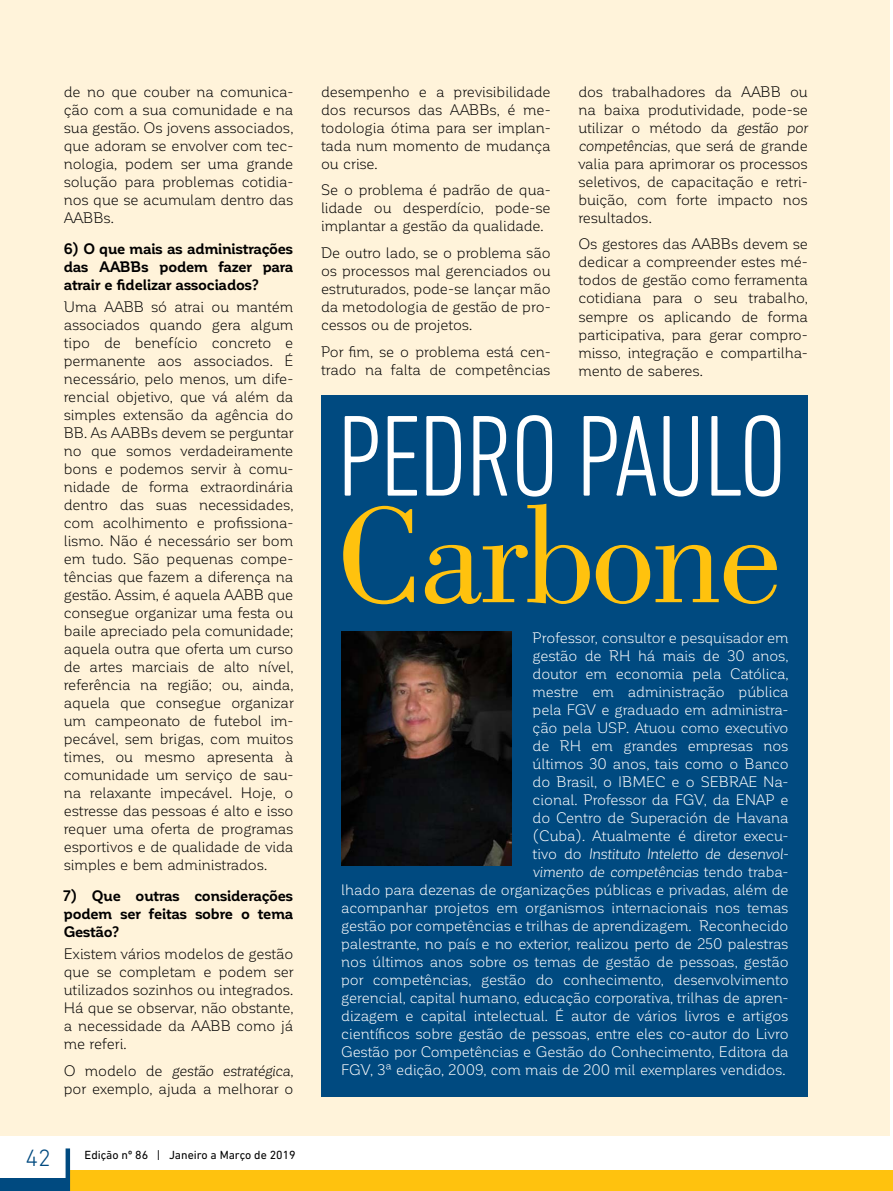
<style>
.page{position:relative;width:893px;height:1191px;background:#fff}
.page>*{position:absolute;margin:0;border:0;box-sizing:border-box;transform-origin:0 0}
.t1{font:141px "Bodoni Std";letter-spacing:-.02em;color:#ffc20e}
.t2{font:300 condensed 117px "DIN Next LT Pro";letter-spacing:-.02em;color:#fff}
.t3{font:300 24px "DIN Next LT Pro";color:#004a80}
.t4{font:15px/18px "Corporative Soft";letter-spacing:-.015em;color:#000;text-align:justify}
.t5{font:15px/18px "Corporative Soft";letter-spacing:-.015em;color:#fff;text-align:right}
.t6{font:700 15px/18px "Corporative Soft";letter-spacing:-.015em;color:#000;text-align:justify}
.t7{font:12px "DIN Next LT Pro";color:#000}
.s1{font-style:italic}
</style>
<div class="page">
<div style="left:68px;top:1170px;width:824px;height:21px;background:#ffc20e"></div>
<hr style="left:66px;top:1148px;width:4px;height:43px;background:#004a80">
<div style="left:0;top:1178px;width:68px;height:13px;background:#004a80"></div>
<div style="left:0;top:0;width:890px;height:1135px;background:#fff3da"></div>
<div style="left:321px;top:395px;width:487px;height:702px;background:#004a80"></div>
<img style="left:341px;top:631px;width:170px;height:234px">
<p class="t4" style="left:64px;top:83px;width:231px">de no que couber na comunica&shy;ção com a sua comunidade e na sua gestão. Os jovens associados, que adoram se envolver com tec&shy;nologia, podem ser uma grande solução para problemas cotidia&shy;nos que se acumulam dentro das AABBs.</p>
<p class="t6" style="left:64px;top:240px;width:231px">6) O que mais as administrações das AABBs podem fazer para atrair e fidelizar associados?</p>
<p class="t4" style="left:64px;top:298px;width:232px">Uma AABB só atrai ou mantém associados quando gera algum tipo de benefício concreto e permanente aos associados. É necessário, pelo menos, um dife&shy;rencial objetivo, que vá além da simples extensão da agência do BB. As AABBs devem se perguntar no que somos verdadeiramente bons e podemos servir à comu&shy;nidade de forma extraordinária dentro das suas necessidades, com acolhimento e profissiona&shy;lismo. Não é necessário ser bom em tudo. São pequenas compe&shy;tências que fazem a diferença na gestão. Assim, é aquela AABB que consegue organizar uma festa ou baile apreciado pela comunidade; aquela outra que oferta um curso de artes marciais de alto nível, referência na região; ou, ainda, aquela que consegue organizar um campeonato de futebol im&shy;pecável, sem brigas, com muitos times, ou mesmo apresenta à comunidade um serviço de sau&shy;na relaxante impecável. Hoje, o estresse das pessoas é alto e isso requer uma oferta de programas esportivos e de qualidade de vida simples e bem administrados.</p>
<p class="t6" style="left:64px;top:887px;width:231px">7) Que outras considerações podem ser feitas sobre o tema Gestão?</p>
<p class="t4" style="left:64px;top:945px;width:232px">Existem vários modelos de gestão que se completam e podem ser utilizados sozinhos ou integrados.<br>Há que se observar, não obstante, a necessidade da AABB como já me referi.</p>
<p class="t4" style="left:64px;top:1061px;width:231px">O modelo de <span class="s1">gestão estratégica</span>, por exemplo, ajuda a melhorar o</p>
<h3 class="t3" style="left:25px;top:1144px;width:27px">42</h3>
<p class="t7" style="left:85px;top:1148px;width:213px">Edição nº 86 | Janeiro a Março de 2019</p>
<p class="t4" style="left:321px;top:83px;width:231px">desempenho e a previsibilidade dos recursos das AABBs, é me&shy;todologia ótima para ser implan&shy;tada num momento de mudança ou crise.</p>
<p class="t4" style="left:321px;top:181px;width:231px">Se o problema é padrão de qua&shy;lidade ou desperdício, pode-se implantar a gestão da qualidade.</p>
<p class="t4" style="left:321px;top:244px;width:231px">De outro lado, se o problema são os processos mal gerenciados ou estruturados, pode-se lançar mão da metodologia de gestão de pro&shy;cessos ou de projetos.</p>
<p class="t4" style="left:321px;top:342px;width:231px">Por fim, se o problema está cen&shy;trado na falta de competências</p>
<p class="t4" style="left:578px;top:83px;width:231px">dos trabalhadores da AABB ou na baixa produtividade, pode-se utilizar o método da <span class="s1">gestão por competências</span>, que será de grande valia para aprimorar os processos seletivos, de capacitação e retri&shy;buição, com forte impacto nos resultados.</p>
<p class="t4" style="left:578px;top:235px;width:231px">Os gestores das AABBs devem se dedicar a compreender estes mé&shy;todos de gestão como ferramenta cotidiana para o seu trabalho, sempre os aplicando de forma participativa, para gerar compro&shy;misso, integração e compartilha&shy;mento de saberes.</p>
<h2 class="t2" style="left:337px;top:390px;width:452px">PEDRO PAULO</h2>
<h1 class="t1" style="left:337px;top:477px;width:446px">Carbone</h1>
<p class="t5" style="left:341px;top:629px;width:449px">Professor, consultor e pesquisador em<br>gestão de RH há mais de 30 anos,<br>doutor em economia pela Católica,<br>mestre em administração pública<br>pela FGV e graduado em administra-<br>ção pela USP. Atuou como executivo<br>de RH em grandes empresas nos<br>últimos 30 anos, tais como o Banco<br>do Brasil, o IBMEC e o SEBRAE Na-<br>cional. Professor da FGV, da ENAP e<br>do Centro de Superación de Havana<br>(Cuba). Atualmente é diretor execu-<br>tivo do <span class="s1">Instituto Inteletto de desenvol-<br>vimento de competências</span> tendo traba-<br>lhado para dezenas de organizações públicas e privadas, além de acompanhar projetos em organismos internacionais nos temas gestão por competências e trilhas de aprendizagem. Reconhecido palestrante, no país e no exterior, realizou perto de 250 palestras nos últimos anos sobre os temas de gestão de pessoas, gestão por competências, gestão do conhecimento, desenvolvimento gerencial, capital humano, educação corporativa, trilhas de apren&shy;dizagem e capital intelectual. É autor de vários livros e artigos científicos sobre gestão de pessoas, entre eles co-autor do Livro Gestão por Competências e Gestão do Conhecimento, Editora da FGV, 3ª edição, 2009, com mais de 200 mil exemplares vendidos.</p>
</div>
